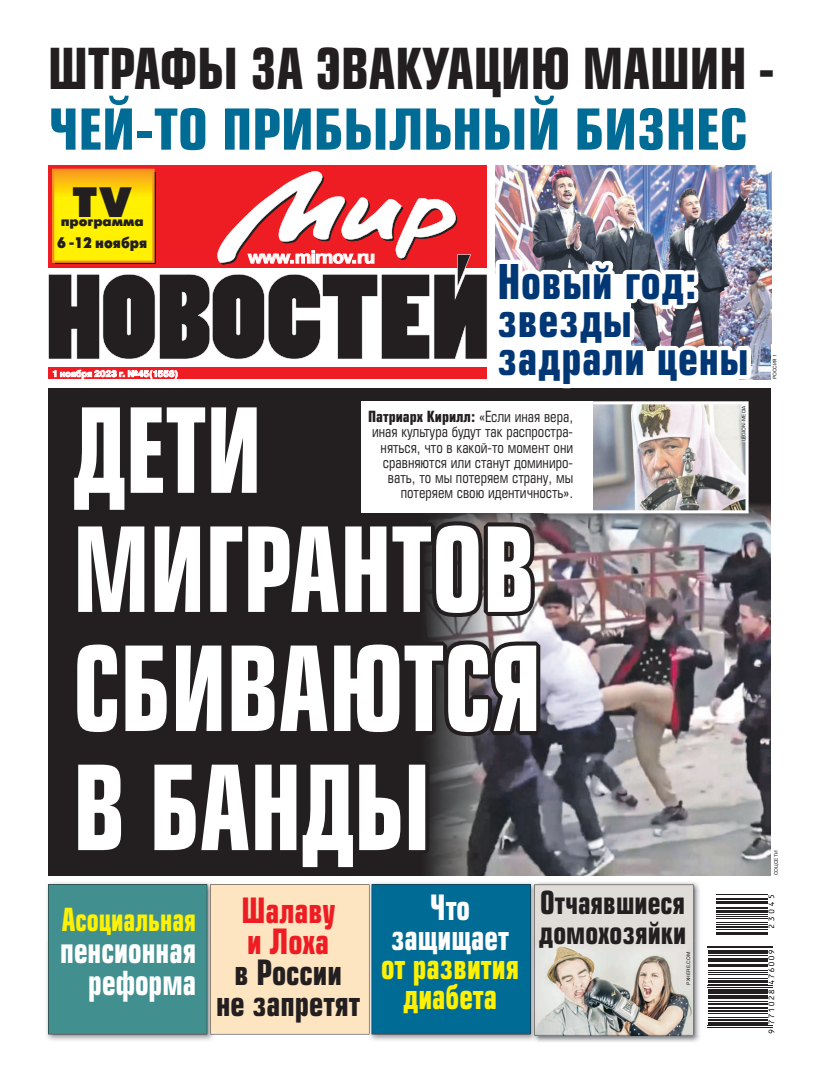
<style>
.page{position:relative;width:820px;height:1078px;background:#fff}
.page>*{position:absolute;margin:0;border:0;box-sizing:border-box;transform-origin:0 0}
.t1{font:700 114px/119px "Europe Cond";color:#fff;scale:.82 1}
.t2{font:700 55px/61px "Europe Cond";color:#231f20;scale:.9 1}
.t3{font:700 46.7px/38px "Europe Cond";letter-spacing:.015em;color:#013775;scale:.9 1}
.t4{font:42.4px "Futura Futuris X";color:#231f20}
.t5{font:700 35px/32px "Europe Cond";color:#fff;text-align:right;scale:.82 1}
.t6{font:700 34px/29.5px "Europe Cond";color:#fff101;text-align:center;scale:.84 1}
.t7{font:700 34px/31px "Europe Cond";color:#231f20;text-align:center;scale:.88 1}
.t8{font:700 31px/30px "Europe Cond";color:#231f20;scale:.87 1}
.t9{font:700 31px "Europe Cond";color:#fff101;scale:.82 1}
.t10{font:700 17.8px "Pragmatica";letter-spacing:-.03em;color:#fff}
.t11{font:15.3px "Futura Futuris X";color:#231f20;scale:.86 1}
.t12{font:15px/15px "Europe Cond";color:#231f20;text-align:right}
.t13{font:13.6px "Futura Futuris X";color:#231f20}
.t14{font:700 8.7px "Pragmatica";color:#fff}
.t15{font:5px "Pragmatica";color:#231f20}
.s1{color:#006b95}
.s2{font-weight:700}
.s3{color:#ee1d23}
.s4{color:#fff}
</style>
<div class="page">
<img style="left:755px;top:165px;width:16px;height:214px">
<img style="left:48px;top:389px;width:723px;height:487px">
<svg style="left:707px;top:894px;width:68px;height:140px"></svg>
<hr style="left:707px;top:1026px;width:65px;height:1px;background:#231f20">
<hr style="left:707px;top:1025px;width:65px;height:1px;background:#231f20">
<hr style="left:707px;top:1021px;width:60px;height:3px;background:#231f20">
<hr style="left:707px;top:1019px;width:60px;height:1px;background:#231f20">
<hr style="left:707px;top:1016px;width:60px;height:1px;background:#231f20">
<hr style="left:707px;top:1013px;width:60px;height:1px;background:#231f20">
<hr style="left:707px;top:1010px;width:60px;height:1px;background:#231f20">
<hr style="left:707px;top:1006px;width:60px;height:2px;background:#231f20">
<hr style="left:707px;top:1002px;width:60px;height:2px;background:#231f20">
<hr style="left:707px;top:1000px;width:60px;height:1px;background:#231f20">
<hr style="left:707px;top:997px;width:60px;height:1px;background:#231f20">
<hr style="left:707px;top:994px;width:60px;height:2px;background:#231f20">
<hr style="left:707px;top:992px;width:60px;height:1px;background:#231f20">
<hr style="left:707px;top:988px;width:60px;height:3px;background:#231f20">
<hr style="left:707px;top:987px;width:65px;height:1px;background:#231f20">
<hr style="left:707px;top:985px;width:65px;height:1px;background:#231f20">
<hr style="left:707px;top:983px;width:60px;height:1px;background:#231f20">
<hr style="left:707px;top:980px;width:60px;height:2px;background:#231f20">
<hr style="left:707px;top:977px;width:60px;height:1px;background:#231f20">
<hr style="left:707px;top:974px;width:60px;height:1px;background:#231f20">
<hr style="left:707px;top:971px;width:60px;height:1px;background:#231f20">
<hr style="left:707px;top:969px;width:60px;height:1px;background:#231f20">
<hr style="left:707px;top:963px;width:60px;height:3px;background:#231f20">
<hr style="left:707px;top:961px;width:60px;height:1px;background:#231f20">
<hr style="left:707px;top:957px;width:60px;height:3px;background:#231f20">
<hr style="left:707px;top:955px;width:60px;height:1px;background:#231f20">
<hr style="left:707px;top:951px;width:60px;height:2px;background:#231f20">
<hr style="left:707px;top:949px;width:60px;height:1px;background:#231f20">
<hr style="left:707px;top:947px;width:65px;height:1px;background:#231f20">
<hr style="left:707px;top:945px;width:65px;height:1px;background:#231f20">
<hr style="left:715px;top:934px;width:52px;height:1px;background:#231f20">
<hr style="left:715px;top:931px;width:52px;height:2px;background:#231f20">
<hr style="left:715px;top:929px;width:52px;height:1px;background:#231f20">
<hr style="left:715px;top:925px;width:52px;height:2px;background:#231f20">
<hr style="left:715px;top:923px;width:52px;height:1px;background:#231f20">
<hr style="left:715px;top:922px;width:52px;height:1px;background:#231f20">
<hr style="left:715px;top:917px;width:52px;height:1px;background:#231f20">
<hr style="left:715px;top:916px;width:52px;height:1px;background:#231f20">
<hr style="left:715px;top:914px;width:52px;height:1px;background:#231f20">
<hr style="left:715px;top:910px;width:52px;height:2px;background:#231f20">
<hr style="left:715px;top:908px;width:52px;height:1px;background:#231f20">
<hr style="left:715px;top:906px;width:52px;height:1px;background:#231f20">
<hr style="left:715px;top:902px;width:52px;height:1px;background:#231f20">
<hr style="left:715px;top:900px;width:52px;height:1px;background:#231f20">
<hr style="left:715px;top:897px;width:52px;height:2px;background:#231f20">
<hr style="left:715px;top:894px;width:52px;height:1px;background:#231f20">
<svg style="left:768px;top:1029px;width:5px;height:4px"></svg>
<svg style="left:768px;top:989px;width:6px;height:34px"></svg>
<svg style="left:768px;top:949px;width:6px;height:34px"></svg>
<svg style="left:768px;top:894px;width:6px;height:33px"></svg>
<img style="left:370px;top:882px;width:330px;height:160px">
<img style="left:46px;top:940px;width:167px;height:101px">
<img style="left:48px;top:165px;width:707px;height:710px">
<img style="left:695px;top:884px;width:5px;height:150px">
<img style="left:531px;top:882px;width:6px;height:159px">
<svg style="left:48px;top:884px;width:645px;height:151px;background:#82a8a8"></svg>
<p class="t2" style="left:48px;top:42px;width:808px">ШТРАФЫ ЗА ЭВАКУАЦИЮ МАШИН -<br><span class="s1">ЧЕЙ-ТО ПРИБЫЛЬНЫЙ БИЗНЕС</span></p>
<p class="t4" style="left:73px;top:185px;width:60px">TV</p>
<p class="t11" style="left:57px;top:236px;width:106px">6 -12 ноября</p>
<p class="t13" style="left:61px;top:216px;width:85px">программа</p>
<p class="t14" style="left:52px;top:370px;width:127px">1 ноября 2023 г. №45(1558)</p>
<p class="t10" style="left:248px;top:251px;width:128px">www.mirnov.ru</p>
<p class="t3" style="left:497px;top:266px;width:281px">Новый год: звезды задрали цены</p>
<p class="t1" style="left:73px;top:401px;width:572px">ДЕТИ<br>МИГРАНТОВ<br>СБИВАЮТСЯ<br>В БАНДЫ</p>
<p class="t12" style="left:368px;top:410px;width:206px"><span class="s2">Патриарх Кирилл:</span> «Если иная вера, иная культура будут так распростра&shy;няться, что в какой-то момент они сравняются или станут доминиро&shy;вать, то мы потеряем страну, мы потеряем свою идентичность».</p>
<p class="t9" style="left:62px;top:906px;width:165px">Асоциальная</p>
<p class="t5" style="left:60px;top:936px;width:167px">пенсионная реформа</p>
<p class="t7" style="left:216px;top:897px;width:165px"><span class="s3">Шалаву<br>и Лоха<br></span>в России не запретят</p>
<p class="t6" style="left:381px;top:895px;width:166px"><span class="s4">Что защищает </span>от развития диабета</p>
<p class="t8" style="left:538px;top:889px;width:171px">Отчаявшиеся домохозяйки</p>
<p class="t15" style="left:686px;top:984px;width:34px;rotate:-90deg">PXHERE.COM</p>
<p class="t15" style="left:741px;top:441px;width:37px;rotate:-90deg">LEGION-MEDIA</p>
<p class="t15" style="left:772px;top:379px;width:27px;rotate:-90deg">РОССИЯ 1</p>
<p class="t15" style="left:773px;top:875px;width:26px;rotate:-90deg">СОЦСЕТИ</p>
</div>
